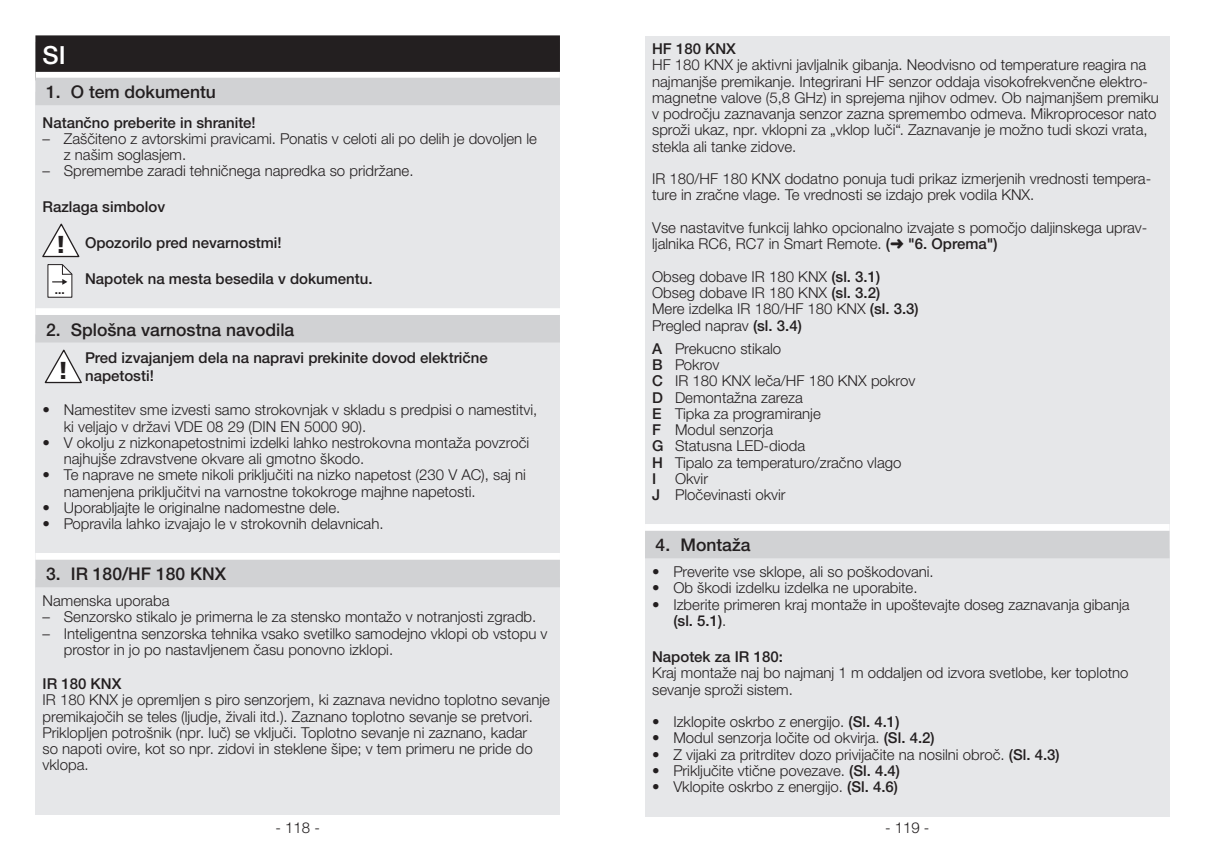
<style>
.page{position:relative;width:1205px;height:851px;background:#fff}
.page>*{position:absolute;margin:0;border:0;box-sizing:border-box;transform-origin:0 0}
.t1{font:500 25px "Helvetica Neue LTW1 G";color:#fff}
.t2{font:900 24.5px "Frutiger LT Com";color:#231f20}
.t3{font:500 17.5px "Helvetica Neue LTW1 G";color:#231f20}
.t4{font:300 15px/16.2px "Helvetica Neue LTW1 G";color:#231f20}
.t5{font:500 15px/18px "Helvetica Neue LTW1 G";color:#231f20}
.t6{font:700 11.75px "Helvetica Neue LT Pro";color:#231f20}
.s1{font-weight:500}
</style>
<div class="page">
<div style="left:35px;top:42px;width:525px;height:773px;background:#e6e7e9"></div>
<div style="left:35px;top:35px;width:525px;height:45px;background:#231f20"></div>
<div style="left:35px;top:72px;width:525px;height:20px;background:linear-gradient(to right,#fff,#fff)"></div>
<div style="left:35px;top:78px;width:525px;height:27px;background:#d1d2d4"></div>
<div style="left:35px;top:308px;width:525px;height:26px;background:#fff"></div>
<div style="left:35px;top:315px;width:525px;height:27px;background:#d1d2d4"></div>
<div style="left:35px;top:553px;width:525px;height:26px;background:#fff"></div>
<div style="left:35px;top:559px;width:525px;height:28px;background:#d1d2d4"></div>
<svg style="left:45px;top:349px;width:37px;height:35px"></svg>
<svg style="left:47px;top:264px;width:25px;height:33px"></svg>
<svg style="left:42px;top:223px;width:37px;height:35px"></svg>
<div style="left:645px;top:36px;width:524px;height:780px;background:#e6e7e9"></div>
<div style="left:645px;top:524px;width:524px;height:26px;background:#fff"></div>
<div style="left:645px;top:530px;width:524px;height:28px;background:#d1d2d4"></div>
<h1 class="t1" style="left:43px;top:40px;width:25px">SI</h1>
<p class="t3" style="left:46px;top:81px;width:171px">1. O tem dokumentu</p>
<p class="t5" style="left:43px;top:113px;width:215px">Natančno preberite in shranite!</p>
<p class="t4" style="left:64px;top:130px;width:475px;text-indent:-21px">– Zaščiteno z avtorskimi pravicami. Ponatis v celoti ali po delih je dovoljen le z našim soglasjem.</p>
<p class="t4" style="left:43px;top:163px;width:372px">– Spremembe zaradi tehničnega napredka so pridržane.</p>
<p class="t5" style="left:43px;top:198px;width:124px">Razlaga simbolov</p>
<p class="t5" style="left:85px;top:234px;width:198px">Opozorilo pred nevarnostmi!</p>
<p class="t5" style="left:85px;top:270px;width:287px">Napotek na mesta besedila v dokumentu.</p>
<p class="t3" style="left:46px;top:319px;width:250px">2. Splošna varnostna navodila</p>
<h2 class="t2" style="left:58px;top:355px;width:12px">!</h2>
<p class="t5" style="left:85px;top:349px;width:404px">Pred izvajanjem dela na napravi prekinite dovod električne napetosti!</p>
<p class="t4" style="left:64px;top:402px;width:475px;text-indent:-21px">• Namestitev sme izvesti samo strokovnjak v skladu s predpisi o namestitvi, ki veljajo v državi VDE 08 29 (DIN EN 5000 90).</p>
<p class="t4" style="left:64px;top:434px;width:467px;text-indent:-21px">• V okolju z nizkonapetostnimi izdelki lahko nestrokovna montaža povzroči najhujše zdravstvene okvare ali gmotno škodo.</p>
<p class="t4" style="left:64px;top:467px;width:464px;text-indent:-21px">• Te naprave ne smete nikoli priključiti na nizko napetost (230 V AC), saj ni namenjena priključitvi na varnostne tokokroge majhne napetosti.</p>
<p class="t4" style="left:43px;top:499px;width:299px">• Uporabljajte le originalne nadomestne dele.</p>
<p class="t4" style="left:43px;top:515px;width:343px">• Popravila lahko izvajajo le v strokovnih delavnicah.</p>
<p class="t3" style="left:46px;top:563px;width:182px">3. IR 180/HF 180 KNX</p>
<p class="t4" style="left:43px;top:592px;width:128px">Namenska uporaba</p>
<p class="t4" style="left:43px;top:608px;width:495px">– Senzorsko stikalo je primerna le za stensko montažo v notranjosti zgradb.</p>
<p class="t4" style="left:64px;top:625px;width:485px;text-indent:-21px">– Inteligentna senzorska tehnika vsako svetilko samodejno vklopi ob vstopu v prostor in jo po nastavljenem času ponovno izklopi.</p>
<p class="t5" style="left:43px;top:674px;width:80px">IR 180 KNX</p>
<p class="t4" style="left:43px;top:691px;width:509px">IR 180 KNX je opremljen s piro senzorjem, ki zaznava nevidno toplotno sevanje premikajočih se teles (ljudje, živali itd.). Zaznano toplotno sevanje se pretvori.<br>Priklopljen potrošnik (npr. luč) se vključi. Toplotno sevanje ni zaznano, kadar<br>so napoti ovire, kot so npr. zidovi in steklene šipe; v tem primeru ne pride do vklopa.</p>
<h2 class="t2" style="left:55px;top:229px;width:12px">!</h2>
<p class="t6" style="left:55px;top:282px;width:11px">...</p>
<p class="t5" style="left:652px;top:40px;width:85px">HF 180 KNX</p>
<p class="t4" style="left:652px;top:57px;width:508px">HF 180 KNX je aktivni javljalnik gibanja. Neodvisno od temperature reagira na najmanjše premikanje. Integrirani HF senzor oddaja visokofrekvenčne elektro&shy;magnetne valove (5,8 GHz) in sprejema njihov odmev. Ob najmanjšem premiku v področju zaznavanja senzor zazna spremembo odmeva. Mikroprocesor nato sproži ukaz, npr. vklopni za „vklop luči“. Zaznavanje je možno tudi skozi vrata, stekla ali tanke zidove.</p>
<p class="t4" style="left:652px;top:171px;width:501px">IR 180/HF 180 KNX dodatno ponuja tudi prikaz izmerjenih vrednosti tempera&shy;ture in zračne vlage. Te vrednosti se izdajo prek vodila KNX.</p>
<p class="t4" style="left:652px;top:219px;width:497px">Vse nastavitve funkcij lahko opcionalno izvajate s pomočjo daljinskega uprav&shy;ljalnika RC6, RC7 in Smart Remote. <span class="s1">(</span>➜ <span class="s1">"6. Oprema")</span></p>
<p class="t4" style="left:652px;top:268px;width:268px">Obseg dobave IR 180 KNX <span class="s1">(sl. 3.1)<br></span>Obseg dobave IR 180 KNX <span class="s1">(sl. 3.2)<br></span>Mere izdelka IR 180/HF 180 KNX <span class="s1">(sl. 3.3)<br></span>Pregled naprav <span class="s1">(sl. 3.4)</span></p>
<p class="t4" style="left:652px;top:340px;width:265px"><span class="s1">A</span> Prekucno stikalo<br><span class="s1">B</span> Pokrov<br><span class="s1">C</span> IR 180 KNX leča/HF 180 KNX pokrov<br><span class="s1">D</span> Demontažna zareza<br><span class="s1">E</span> Tipka za programiranje<br><span class="s1">F</span> Modul senzorja<br><span class="s1">G</span> Statusna LED-dioda<br><span class="s1">H</span> Tipalo za temperaturo/zračno vlago<br><span class="s1">I</span></p>
<p class="t4" style="left:652px;top:470px;width:135px;text-indent:23px">Okvir<br><span class="s1">J</span> Pločevinasti okvir</p>
<p class="t3" style="left:656px;top:534px;width:96px">4. Montaža</p>
<p class="t4" style="left:652px;top:563px;width:283px">• Preverite vse sklope, ali so poškodovani.</p>
<p class="t4" style="left:652px;top:580px;width:267px">• Ob škodi izdelku izdelka ne uporabite.</p>
<p class="t4" style="left:673px;top:596px;width:458px;text-indent:-21px">• Izberite primeren kraj montaže in upoštevajte doseg zaznavanja gibanja <span class="s1">(sl. 5.1)</span>.</p>
<p class="t5" style="left:652px;top:647px;width:132px">Napotek za IR 180:</p>
<p class="t4" style="left:652px;top:664px;width:478px">Kraj montaže naj bo najmanj 1 m oddaljen od izvora svetlobe, ker toplotno sevanje sproži sistem.</p>
<p class="t4" style="left:652px;top:713px;width:249px">• Izklopite oskrbo z energijo. <span class="s1">(Sl. 4.1)</span></p>
<p class="t4" style="left:652px;top:729px;width:284px">• Modul senzorja ločite od okvirja. <span class="s1">(Sl. 4.2)</span></p>
<p class="t4" style="left:652px;top:745px;width:409px">• Z vijaki za pritrditev dozo privijačite na nosilni obroč. <span class="s1">(Sl. 4.3)</span></p>
<p class="t4" style="left:652px;top:762px;width:249px">• Priključite vtične povezave. <span class="s1">(Sl. 4.4)</span></p>
<p class="t4" style="left:652px;top:778px;width:247px">• Vklopite oskrbo z energijo. <span class="s1">(Sl. 4.6)</span></p>
<p class="t4" style="left:275px;top:819px;width:46px">- 118 -</p>
<p class="t4" style="left:885px;top:819px;width:46px">- 119 -</p>
</div>
